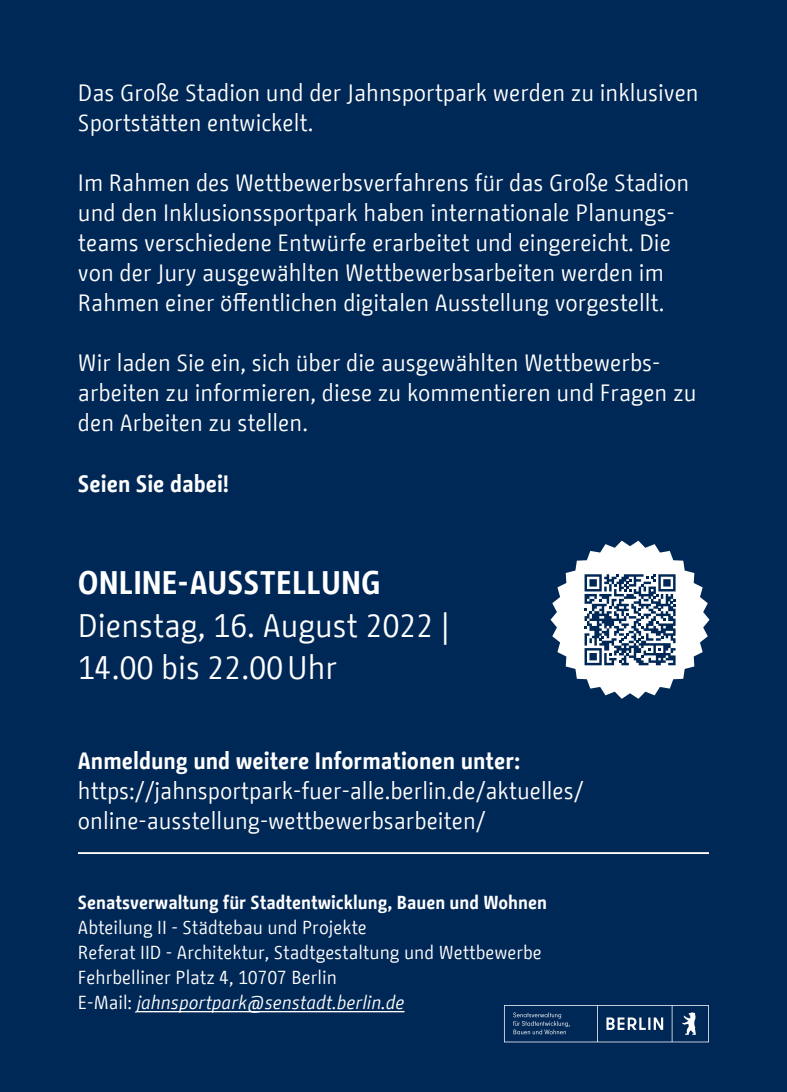
<style>
.page{position:relative;width:787px;height:1092px;background:#fff}
.page>*{position:absolute;margin:0;border:0;box-sizing:border-box;transform-origin:0 0}
.t1{font:32.5px/42.5px "BMF Change";color:#fff}
.t2{font:700 32.5px "BMF Change";color:#fff}
.t3{font:23.5px/30px "BMF Change";color:#fff}
.t4{font:700 23.5px "BMF Change";color:#fff}
.t5{font:18.75px/25px "BMF Change";color:#fff}
.t6{font:700 18.75px "BMF Change";color:#fff}
.s1{font-style:italic}
</style>
<div class="page">
<div style="left:0;top:0;width:787px;height:1091px;background:#002856"></div>
<svg style="left:504px;top:1005px;width:205px;height:37px"></svg>
<hr style="left:78px;top:852px;width:631px;height:2px;background:#fff">
<hr style="left:137px;top:1010px;width:267px;height:2px;background:#fff">
<svg style="left:550px;top:540px;width:159px;height:158px"></svg>
<p class="t3" style="left:78px;top:78px;width:622px">Das Große Stadion und der Jahnsportpark werden zu inklusiven<br>Sportstätten entwickelt.</p>
<p class="t3" style="left:78px;top:168px;width:613px">Im Rahmen des Wettbewerbsverfahrens für das Große Stadion und den Inklusionssportpark haben internationale Planungs&shy;teams verschiedene Entwürfe erarbeitet und eingereicht. Die von der Jury ausgewählten Wettbewerbsarbeiten werden im Rahmen einer öffentlichen digitalen Ausstellung vorgestellt.</p>
<p class="t3" style="left:78px;top:348px;width:620px">Wir laden Sie ein, sich über die ausgewählten Wettbewerbs&shy;arbeiten zu informieren, diese zu kommentieren und Fragen zu den Arbeiten zu stellen.</p>
<p class="t4" style="left:78px;top:466px;width:153px">Seien Sie dabei!</p>
<h1 class="t2" style="left:78px;top:559px;width:304px">ONLINE-AUSSTELLUNG</h1>
<h1 class="t1" style="left:78px;top:604px;width:373px">Dienstag, 16. August 2022 |<br>14.00 bis 22.00Uhr</h1>
<p class="t4" style="left:78px;top:744px;width:444px">Anmeldung und weitere Informationen unter:</p>
<p class="t3" style="left:78px;top:776px;width:507px">https://jahnsportpark-fuer-alle.berlin.de/aktuelles/ online-ausstellung-wettbewerbsarbeiten/</p>
<p class="t6" style="left:78px;top:889px;width:470px">Senatsverwaltung für Stadtentwicklung, Bauen und Wohnen</p>
<p class="t5" style="left:78px;top:915px;width:465px">Abteilung II - Städtebau und Projekte<br>Referat IID - Architektur, Stadtgestaltung und Wettbewerbe Fehrbelliner Platz 4, 10707 Berlin<br>E-Mail: <span class="s1">jahnsportpark@senstadt.berlin.de</span></p>
</div>
